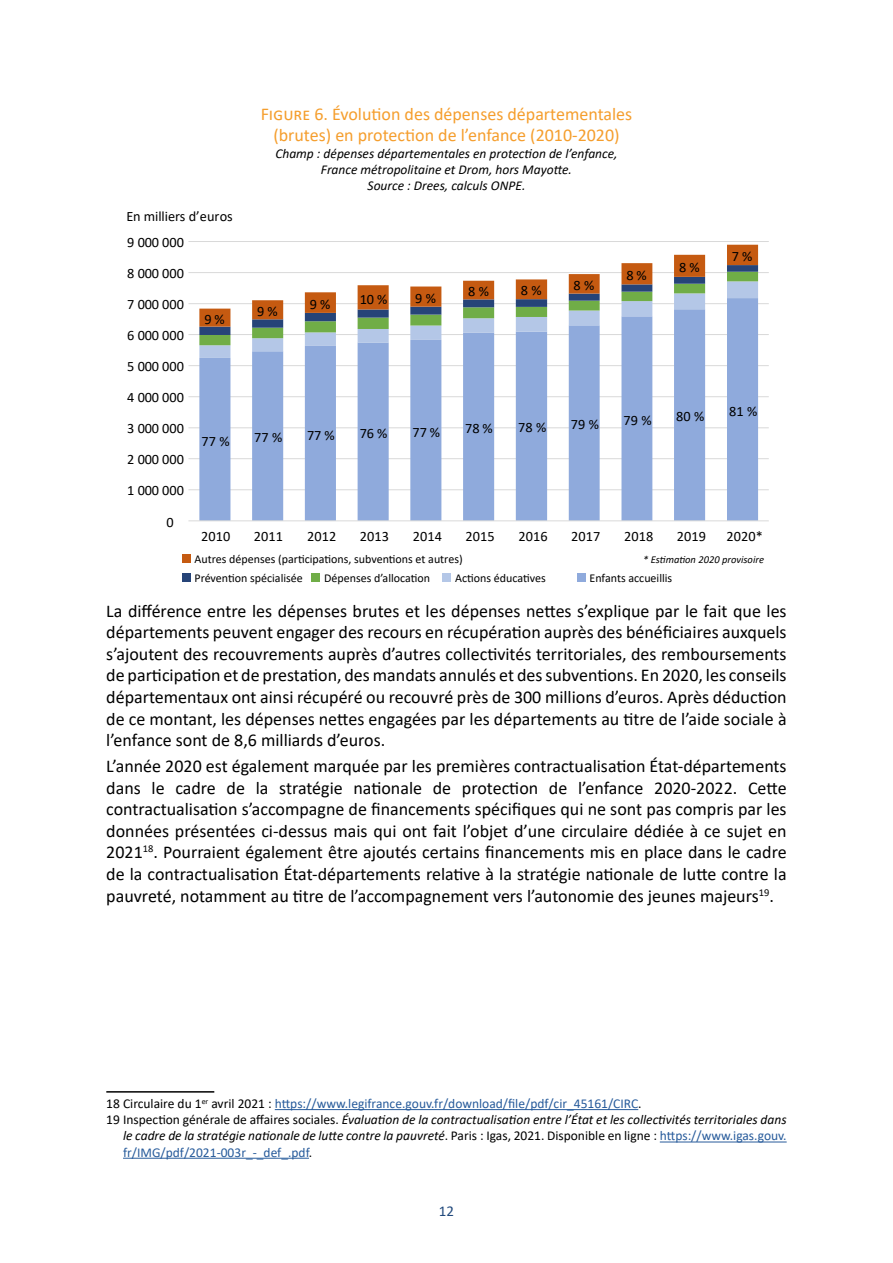
<style>
.page{position:relative;width:893px;height:1263px;background:#fff}
.page>*{position:absolute;margin:0;border:0;box-sizing:border-box;transform-origin:0 0}
.t1{font:18px/21.6px "Calibri";color:#000;text-align:justify}
.t2{font:18px/21.6px "Calibri";color:#f59e2d;text-align:center}
.t3{font:15px "Calibri";color:#21497c}
.t4{font:14.25px "Calibri";letter-spacing:.005em;color:#000}
.t5{font:italic 13.5px/16.2px "Calibri";color:#000;text-align:center}
.t6{font:13.5px "Calibri";color:#275b9b}
.t7{font:12px "Calibri";color:#000}
.t8{font:italic 10.5px "Calibri";color:#000}
.s1{color:#000}
.s2{font-style:normal}
.s3{font-style:normal;color:#275b9b}
</style>
<div class="page">
<hr style="left:106px;top:1091px;width:108px;height:1px;background:#000">
<hr style="left:275px;top:1109px;width:363px;height:1px;background:#275b9b">
<hr style="left:660px;top:1141px;width:127px;height:1px;background:#275b9b">
<hr style="left:123px;top:1158px;width:186px;height:1px;background:#275b9b">
<hr style="left:188px;top:489px;width:581px;height:1px;background:#d9d9d9">
<hr style="left:188px;top:458px;width:581px;height:1px;background:#d9d9d9">
<hr style="left:188px;top:427px;width:581px;height:1px;background:#d9d9d9">
<hr style="left:188px;top:396px;width:581px;height:1px;background:#d9d9d9">
<hr style="left:188px;top:365px;width:581px;height:1px;background:#d9d9d9">
<hr style="left:188px;top:334px;width:581px;height:1px;background:#d9d9d9">
<hr style="left:188px;top:303px;width:581px;height:1px;background:#d9d9d9">
<hr style="left:188px;top:272px;width:581px;height:1px;background:#d9d9d9">
<hr style="left:188px;top:241px;width:581px;height:1px;background:#d9d9d9">
<svg style="left:199px;top:358px;width:559px;height:162px;fill:#8faadc"></svg>
<svg style="left:199px;top:327px;width:559px;height:31px"></svg>
<svg style="left:199px;top:245px;width:559px;height:82px"></svg>
<hr style="left:188px;top:520px;width:581px;height:1px;background:#d9d9d9">
<div style="left:182px;top:555px;width:9px;height:8px;background:#c55a11"></div>
<div style="left:182px;top:573px;width:9px;height:9px;background:#264478"></div>
<div style="left:311px;top:573px;width:9px;height:9px;background:#70ad47"></div>
<div style="left:442px;top:573px;width:9px;height:9px;background:#b4c7e7"></div>
<div style="left:577px;top:573px;width:9px;height:9px;background:#8faadc"></div>
<p class="t4" style="left:126px;top:206px;width:108px">En milliers d’euros</p>
<p class="t4" style="left:127px;top:233px;width:58px">9 000 000</p>
<p class="t4" style="left:127px;top:263px;width:58px">8 000 000</p>
<p class="t4" style="left:127px;top:295px;width:58px">7 000 000</p>
<p class="t4" style="left:127px;top:326px;width:58px">6 000 000</p>
<p class="t4" style="left:127px;top:357px;width:58px">5 000 000</p>
<p class="t4" style="left:127px;top:388px;width:58px">4 000 000</p>
<p class="t4" style="left:204px;top:309px;width:22px">9%</p>
<p class="t2" style="left:261px;top:103px;width:373px">Figure 6. Évolution des dépenses départementales (brutes) en protection de l’enfance (2010-2020)</p>
<p class="t5" style="left:275px;top:144px;width:344px">Champ : dépenses départementales en protection de l’enfance,<br>France métropolitaine et Drom, hors Mayotte.<br>Source : Drees, calculs ONPE.</p>
<p class="t4" style="left:257px;top:301px;width:22px">9%</p>
<p class="t4" style="left:310px;top:294px;width:22px">9%</p>
<p class="t4" style="left:360px;top:289px;width:29px">10%</p>
<p class="t4" style="left:415px;top:288px;width:22px">9%</p>
<p class="t4" style="left:468px;top:281px;width:22px">8%</p>
<p class="t4" style="left:521px;top:281px;width:22px">8%</p>
<p class="t4" style="left:573px;top:275px;width:22px">8%</p>
<p class="t4" style="left:626px;top:265px;width:22px">8%</p>
<p class="t4" style="left:679px;top:257px;width:22px">8%</p>
<p class="t4" style="left:127px;top:419px;width:58px">3 000 000</p>
<p class="t4" style="left:127px;top:450px;width:58px">2 000 000</p>
<p class="t4" style="left:127px;top:481px;width:58px">1 000 000</p>
<p class="t4" style="left:167px;top:512px;width:9px">0</p>
<p class="t4" style="left:201px;top:431px;width:30px">77 %</p>
<p class="t4" style="left:254px;top:428px;width:30px">77 %</p>
<p class="t4" style="left:307px;top:425px;width:29px">77%</p>
<p class="t4" style="left:360px;top:423px;width:29px">76%</p>
<p class="t4" style="left:413px;top:422px;width:29px">77%</p>
<p class="t4" style="left:465px;top:418px;width:29px">78%</p>
<p class="t4" style="left:518px;top:418px;width:30px">78 %</p>
<p class="t4" style="left:571px;top:415px;width:30px">79 %</p>
<p class="t4" style="left:623px;top:410px;width:30px">79 %</p>
<p class="t4" style="left:676px;top:407px;width:30px">80 %</p>
<p class="t4" style="left:732px;top:247px;width:22px">7%</p>
<p class="t4" style="left:729px;top:401px;width:30px">81 %</p>
<p class="t4" style="left:201px;top:527px;width:31px">2010</p>
<p class="t4" style="left:254px;top:527px;width:31px">2011</p>
<p class="t4" style="left:307px;top:527px;width:31px">2012</p>
<p class="t4" style="left:360px;top:527px;width:31px">2013</p>
<p class="t4" style="left:413px;top:527px;width:31px">2014</p>
<p class="t4" style="left:466px;top:527px;width:31px">2015</p>
<p class="t4" style="left:518px;top:527px;width:31px">2016</p>
<p class="t4" style="left:571px;top:527px;width:31px">2017</p>
<p class="t4" style="left:624px;top:527px;width:31px">2018</p>
<p class="t4" style="left:677px;top:527px;width:31px">2019</p>
<p class="t4" style="left:727px;top:527px;width:38px">2020*</p>
<p class="t7" style="left:195px;top:551px;width:270px">Autres dépenses (participations, subventions et autres)</p>
<p class="t8" style="left:643px;top:552px;width:122px">* Estimation 2020 provisoire</p>
<p class="t7" style="left:195px;top:569px;width:110px">Prévention spécialisée</p>
<p class="t7" style="left:324px;top:569px;width:107px">Dépenses d’allocation</p>
<p class="t7" style="left:455px;top:569px;width:92px">Actions éducatives</p>
<p class="t7" style="left:589px;top:569px;width:84px">Enfants accueillis</p>
<p class="t1" style="left:106px;top:599px;width:682px">La différence entre les dépenses brutes et les dépenses nettes s’explique par le fait que les départements peuvent engager des recours en récupération auprès des bénéficiaires auxquels s’ajoutent des recouvrements auprès d’autres collectivités territoriales, des remboursements de participation et de prestation, des mandats annulés et des subventions. En 2020, les conseils départementaux ont ainsi récupéré ou recouvré près de 300 millions d’euros. Après déduction de ce montant, les dépenses nettes engagées par les départements au titre de l’aide sociale à l’enfance sont de 8,6 milliards d’euros.</p>
<p class="t1" style="left:106px;top:755px;width:682px">L’année 2020 est également marquée par les premières contractualisation État-départements dans le cadre de la stratégie nationale de protection de l’enfance 2020-2022. Cette contractualisation s’accompagne de financements spécifiques qui ne sont pas compris par les données présentées ci-dessus mais qui ont fait l’objet d’une circulaire dédiée à ce sujet en 2021<sup>18</sup>. Pourraient également être ajoutés certains financements mis en place dans le cadre de la contractualisation État-départements relative à la stratégie nationale de lutte contre la pauvreté, notamment au titre de l’accompagnement vers l’autonomie des jeunes majeurs<sup>19</sup>.</p>
<p class="t6" style="left:106px;top:1094px;width:537px"><span class="s1">18 Circulaire du 1</span><sup>er</sup> <span class="s1">avril 2021 :</span> https://www.legifrance.gouv.fr/download/file/pdf/cir_45161/CIRC<span class="s1">.</span></p>
<p class="t5" style="left:106px;top:1111px;width:682px"><span class="s2">19 Inspection générale de affaires sociales.</span> Évaluation de la contractualisation entre l’État et les collectivités territoriales dans</p>
<p class="t5" style="left:123px;top:1127px;width:665px">le cadre de la stratégie nationale de lutte contre la pauvreté<span class="s2">. Paris : Igas, 2021. Disponible en ligne :</span> <span class="s3">https://www.igas.gouv.</span></p>
<p class="t6" style="left:123px;top:1143px;width:191px">fr/IMG/pdf/2021-003r_-_def_.pdf<span class="s1">.</span></p>
<p class="t3" style="left:439px;top:1201px;width:17px">12</p>
</div>
